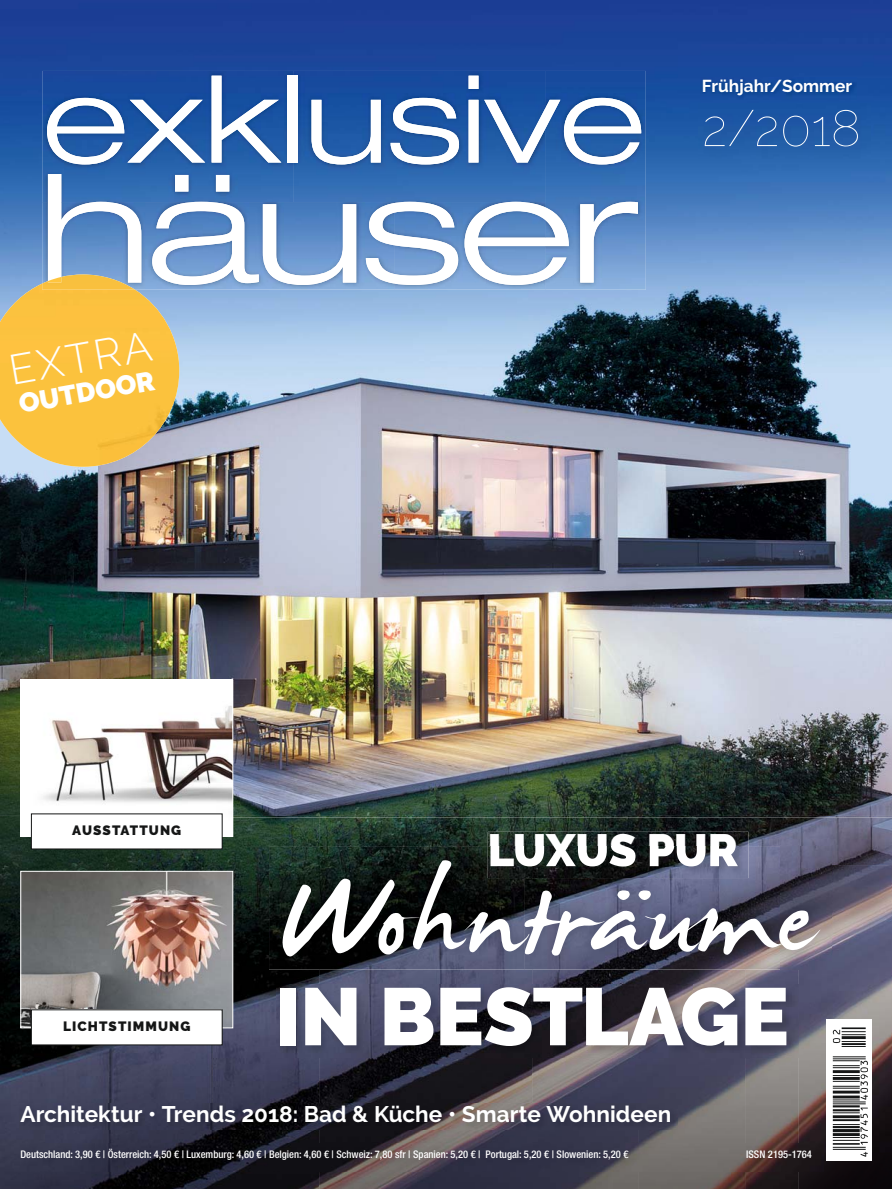
<style>
.page{position:relative;width:892px;height:1189px;background:#fff}
.page>*{position:absolute;margin:0;border:0;box-sizing:border-box;transform-origin:0 0}
.t1{font:180.45px "James Fajardo";letter-spacing:.02em;color:#fff}
.t2{font:900 81px "Raleway";color:#fff}
.t3{font:100 51px "Raleway";color:#fff}
.t4{font:900 45px "Raleway";color:#fff}
.t5{font:300 42px "Raleway";color:#fff}
.t6{font:900 27.15px "Raleway";color:#fff}
.t7{font:700 22.5px "Raleway";color:#fff}
.t8{font:700 17.25px "Raleway";color:#fff}
.t9{font:900 13.5px "Raleway";letter-spacing:.08em;color:#151616}
.t10{font:500 condensed 10.5px "Helvetica Neue LT Std";color:#fff}
</style>
<div class="page">
<img style="left:0;top:0;width:891px;height:816px">
<svg style="left:0;top:816px;width:891px;height:373px;background:#3e414a"></svg>
<img style="left:0;top:864px;width:52px;height:325px">
<img style="left:851px;top:864px;width:40px;height:325px">
<img style="left:15px;top:1143px;width:808px;height:29px">
<img style="left:42px;top:71px;width:603px;height:219px">
<img style="left:47px;top:98px;width:77px;height:66px">
<img style="left:127px;top:100px;width:78px;height:63px">
<img style="left:211px;top:76px;width:70px;height:87px">
<img style="left:287px;top:76px;width:10px;height:87px">
<img style="left:311px;top:100px;width:69px;height:64px">
<img style="left:390px;top:98px;width:69px;height:66px">
<img style="left:468px;top:76px;width:10px;height:87px">
<img style="left:484px;top:100px;width:76px;height:63px">
<img style="left:563px;top:98px;width:78px;height:66px">
<img style="left:48px;top:174px;width:93px;height:109px">
<img style="left:152px;top:175px;width:107px;height:110px">
<img style="left:263px;top:204px;width:93px;height:81px">
<img style="left:366px;top:202px;width:92px;height:83px">
<img style="left:464px;top:202px;width:104px;height:83px">
<img style="left:580px;top:202px;width:57px;height:81px">
<div style="left:825px;top:1019px;width:46px;height:142px;background:#fff"></div>
<hr style="left:832px;top:1149px;width:33px;height:1px;background:#151616">
<hr style="left:832px;top:1147px;width:33px;height:1px;background:#151616">
<hr style="left:832px;top:1143px;width:27px;height:2px;background:#151616">
<hr style="left:832px;top:1105px;width:27px;height:2px;background:#151616">
<hr style="left:832px;top:1103px;width:33px;height:1px;background:#151616">
<hr style="left:832px;top:1101px;width:33px;height:1px;background:#151616">
<hr style="left:832px;top:1058px;width:33px;height:1px;background:#151616">
<hr style="left:832px;top:1056px;width:33px;height:1px;background:#151616">
<hr style="left:841px;top:1027px;width:24px;height:2px;background:#151616">
<svg style="left:860px;top:1152px;width:7px;height:5px"></svg>
<svg style="left:832px;top:1107px;width:35px;height:37px"></svg>
<svg style="left:832px;top:1060px;width:35px;height:40px"></svg>
<svg style="left:832px;top:1030px;width:33px;height:17px"></svg>
<img style="left:487px;top:832px;width:261px;height:15px">
<img style="left:490px;top:834px;width:248px;height:13px">
<img style="left:19px;top:1103px;width:658px;height:26px">
<img style="left:22px;top:873px;width:209px;height:153px">
<div style="left:20px;top:871px;width:213px;height:157px;border:1px solid #fff"></div>
<img style="left:22px;top:681px;width:209px;height:154px">
<div style="left:20px;top:679px;width:213px;height:158px;border:1px solid #fff"></div>
<div style="left:31px;top:814px;width:191px;height:35px;background:#fff"></div>
<div style="left:31px;top:1010px;width:191px;height:35px;background:#fff"></div>
<img style="left:698px;top:104px;width:171px;height:55px">
<img style="left:700px;top:77px;width:156px;height:23px">
<img style="left:0;top:283px;width:179px;height:184px">
<img style="left:42px;top:274px;width:93px;height:16px">
<svg style="left:48px;top:277px;width:13px;height:6px"></svg>
<img style="left:269px;top:847px;width:562px;height:122px">
<img style="left:490px;top:847px;width:247px;height:19px">
<svg style="left:617px;top:890px;width:33px;height:10px"></svg>
<img style="left:277px;top:984px;width:520px;height:73px">
<h3 class="t8" style="left:701px;top:79px;width:152px">Frühjahr/Sommer</h3>
<h3 class="t5" style="left:7px;top:354px;width:145px;rotate:-10deg">EXTRA</h3>
<h3 class="t6" style="left:17px;top:394px;width:139px;rotate:-10deg">OUTDOOR</h3>
<h3 class="t3" style="left:701px;top:109px;width:161px">2/2018</h3>
<p class="t9" style="left:72px;top:825px;width:110px">AUSSTATTUNG</p>
<p class="t9" style="left:63px;top:1021px;width:129px">LICHTSTIMMUNG</p>
<h3 class="t4" style="left:487px;top:833px;width:252px">LUXUS PUR</h3>
<h1 class="t1" style="left:280px;top:826px;width:537px">Wohntraume</h1>
<h2 class="t2" style="left:274px;top:986px;width:515px">IN BESTLAGE</h2>
<h3 class="t7" style="left:20px;top:1105px;width:652px">Architektur • Trends 2018: Bad &amp; Küche • Smarte Wohnideen</h3>
<p class="t10" style="left:20px;top:1150px;width:609px">Deutschland: 3,90 € | Österreich: 4,50 € | Luxemburg: 4,60 € | Belgien: 4,60 € | Schweiz: 7,80 sfr | Spanien: 5,20 € | Portugal: 5,20 € | Slowenien: 5,20 €</p>
<p class="t10" style="left:745px;top:1150px;width:67px">ISSN 2195-1764</p>
</div>
